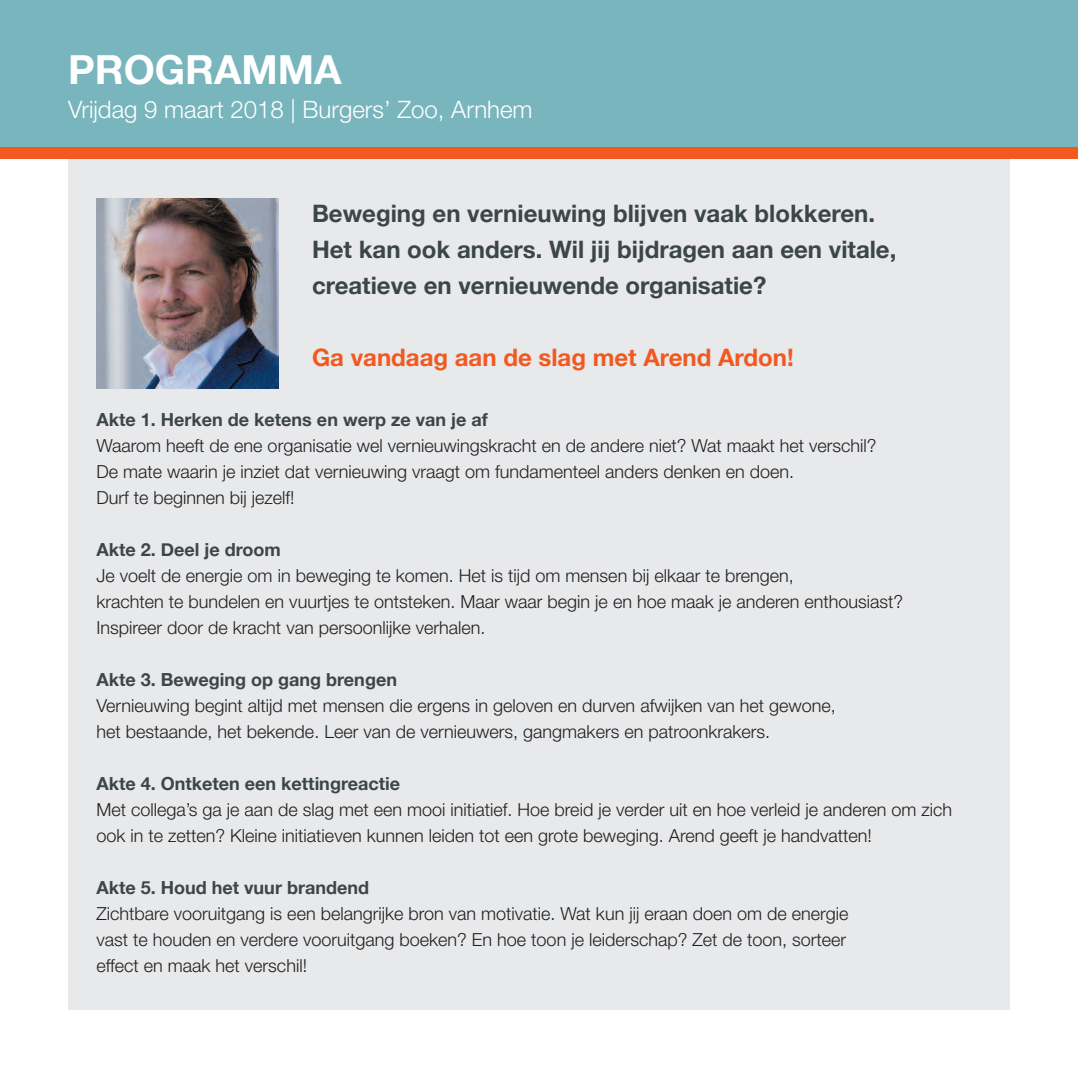
<style>
.page{position:relative;width:1078px;height:1078px;background:#fff}
.page>*{position:absolute;margin:0;border:0;box-sizing:border-box;transform-origin:0 0}
.t1{font:700 40px "Helvetica Neue";color:#fff}
.t2{font:700 24px/36px "Helvetica Neue";color:#3c4648}
.t3{font:300 24px "Helvetica Neue LT Std";color:#fff}
.t4{font:700 24px "Helvetica Neue";color:#f15921}
.t5{font:300 18px/26px "Helvetica Neue LT Std";color:#231f20}
.t6{font:700 18px "Helvetica Neue";color:#3c4648}
</style>
<div class="page">
<div style="left:68px;top:159px;width:941px;height:850px;background:#e8e9ea"></div>
<div style="left:0;top:0;width:1077px;height:147px;background:#78b5bd"></div>
<div style="left:0;top:147px;width:1077px;height:12px;background:#f15921"></div>
<img style="left:96px;top:198px;width:182px;height:190px">
<h1 class="t1" style="left:68px;top:45px;width:275px">PrOGrAmmA</h1>
<h2 class="t3" style="left:68px;top:101px;width:466px">Vrijdag 9 maart 2018 | Burgers’ Zoo, Arnhem</h2>
<h2 class="t2" style="left:312px;top:195px;width:585px">Beweging en vernieuwing blijven vaak blokkeren.<br>Het kan ook anders. Wil jij bijdragen aan een vitale, creatieve en vernieuwende organisatie?</h2>
<h2 class="t4" style="left:312px;top:342px;width:483px">Ga vandaag aan de slag met Arend Ardon!</h2>
<p class="t6" style="left:96px;top:408px;width:393px">Akte 1. Herken de ketens en werp ze van je af</p>
<p class="t5" style="left:96px;top:434px;width:781px">Waarom heeft de ene organisatie wel vernieuwingskracht en de andere niet? Wat maakt het verschil?<br>De mate waarin je inziet dat vernieuwing vraagt om fundamenteel anders denken en doen.<br>Durf te beginnen bij jezelf!</p>
<p class="t6" style="left:96px;top:538px;width:186px">Akte 2. Deel je droom</p>
<p class="t5" style="left:96px;top:564px;width:808px">Je voelt de energie om in beweging te komen. Het is tijd om mensen bij elkaar te brengen,<br>krachten te bundelen en vuurtjes te ontsteken. Maar waar begin je en hoe maak je anderen enthousiast?<br>Inspireer door de kracht van persoonlijke verhalen.</p>
<p class="t6" style="left:96px;top:668px;width:302px">Akte 3. Beweging op gang brengen</p>
<p class="t5" style="left:96px;top:694px;width:740px">Vernieuwing begint altijd met mensen die ergens in geloven en durven afwijken van het gewone, het bestaande, het bekende. Leer van de vernieuwers, gangmakers en patroonkrakers.</p>
<p class="t6" style="left:96px;top:772px;width:305px">Akte 4. Ontketen een kettingreactie</p>
<p class="t5" style="left:96px;top:798px;width:857px">Met collega’s ga je aan de slag met een mooi initiatief. Hoe breid je verder uit en hoe verleid je anderen om zich ook in te zetten? Kleine initiatieven kunnen leiden tot een grote beweging. Arend geeft je handvatten!</p>
<p class="t6" style="left:96px;top:876px;width:274px">Akte 5. Houd het vuur brandend</p>
<p class="t5" style="left:96px;top:902px;width:753px">Zichtbare vooruitgang is een belangrijke bron van motivatie. Wat kun jij eraan doen om de energie vast te houden en verdere vooruitgang boeken? En hoe toon je leiderschap? Zet de toon, sorteer effect en maak het verschil!</p>
</div>
